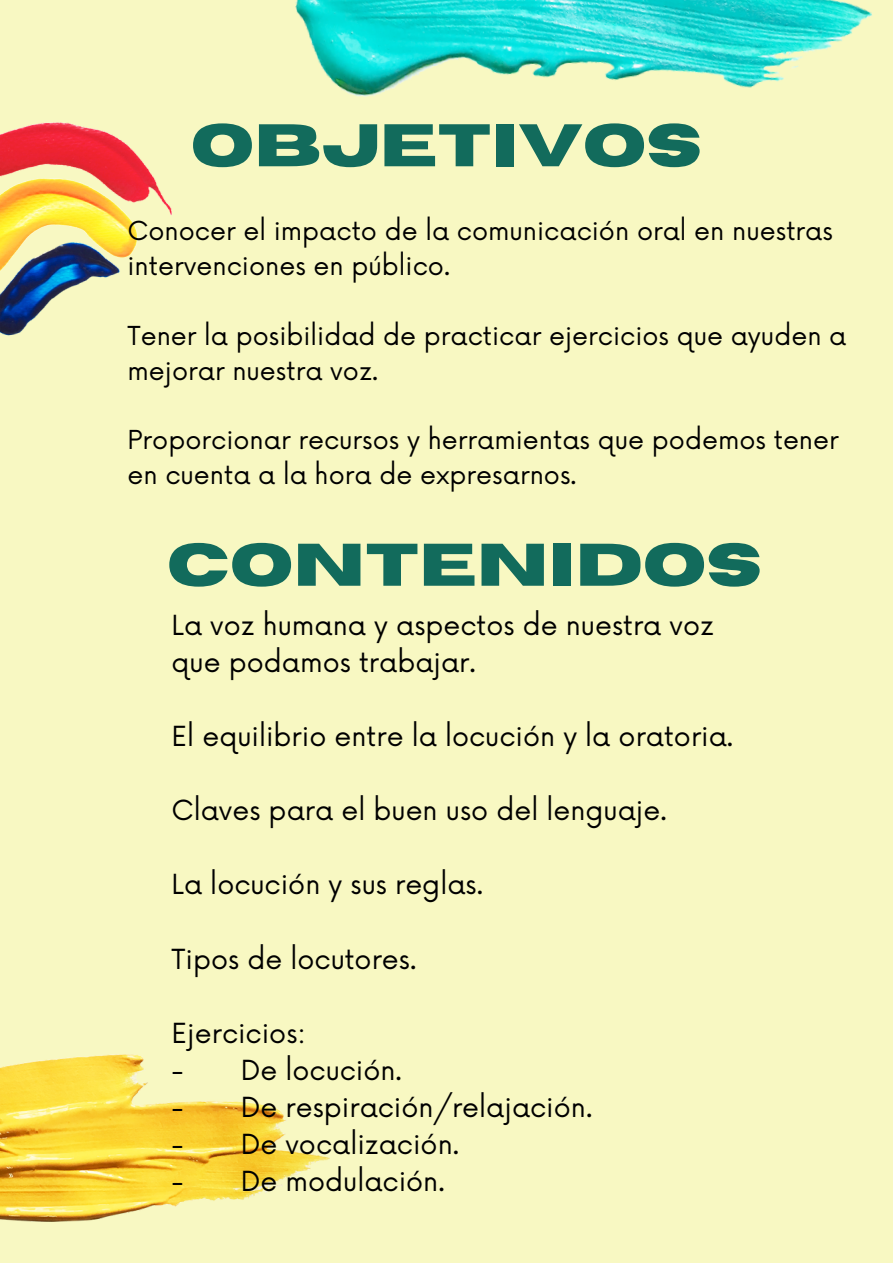
<style>
.page{position:relative;width:893px;height:1264px;background:#fff}
.page>*{position:absolute;margin:0;border:0;box-sizing:border-box;transform-origin:0 0}
.t1{font:700 60px "Horizon";color:#126b5c}
.t2{font:27px/37px "Now";color:#000}
.t3{font:25.5px/34.8px "Now";color:#000}
</style>
<div class="page">
<div style="left:0;top:0;width:892px;height:1262px;background:#f8f8c2"></div>
<img style="left:295px;top:0;width:577px;height:97px">
<img style="left:0;top:1054px;width:330px;height:166px">
<img style="left:0;top:122px;width:171px;height:214px">
<p class="t1" style="left:191px;top:116px;width:512px">OBJETIVOS</p>
<p class="t3" style="left:127px;top:215px;width:707px">Conocer el impacto de la comunicación oral en nuestras intervenciones en público.</p>
<p class="t3" style="left:127px;top:319px;width:720px">Tener la posibilidad de practicar ejercicios que ayuden a mejorar nuestra voz.</p>
<p class="t3" style="left:127px;top:424px;width:712px">Proporcionar recursos y herramientas que podemos tener en cuenta a la hora de expresarnos.</p>
<p class="t1" style="left:167px;top:535px;width:596px">CONTENIDOS</p>
<p class="t2" style="left:171px;top:607px;width:544px">La voz humana y aspectos de nuestra voz que podamos trabajar.</p>
<p class="t2" style="left:171px;top:719px;width:563px">El equilibrio entre la locución y la oratoria.</p>
<p class="t2" style="left:171px;top:793px;width:496px">Claves para el buen uso del lenguaje.</p>
<p class="t2" style="left:171px;top:867px;width:313px">La locución y sus reglas.</p>
<p class="t2" style="left:171px;top:941px;width:246px">Tipos de locutores.</p>
<p class="t2" style="left:171px;top:1015px;width:136px">Ejercicios:</p>
<p class="t2" style="left:171px;top:1052px;width:232px">- De locución.</p>
<p class="t2" style="left:171px;top:1090px;width:422px">- De respiración/relajación.</p>
<p class="t2" style="left:171px;top:1127px;width:289px">- De vocalización.</p>
<p class="t2" style="left:171px;top:1164px;width:275px">- De modulación.</p>
</div>
